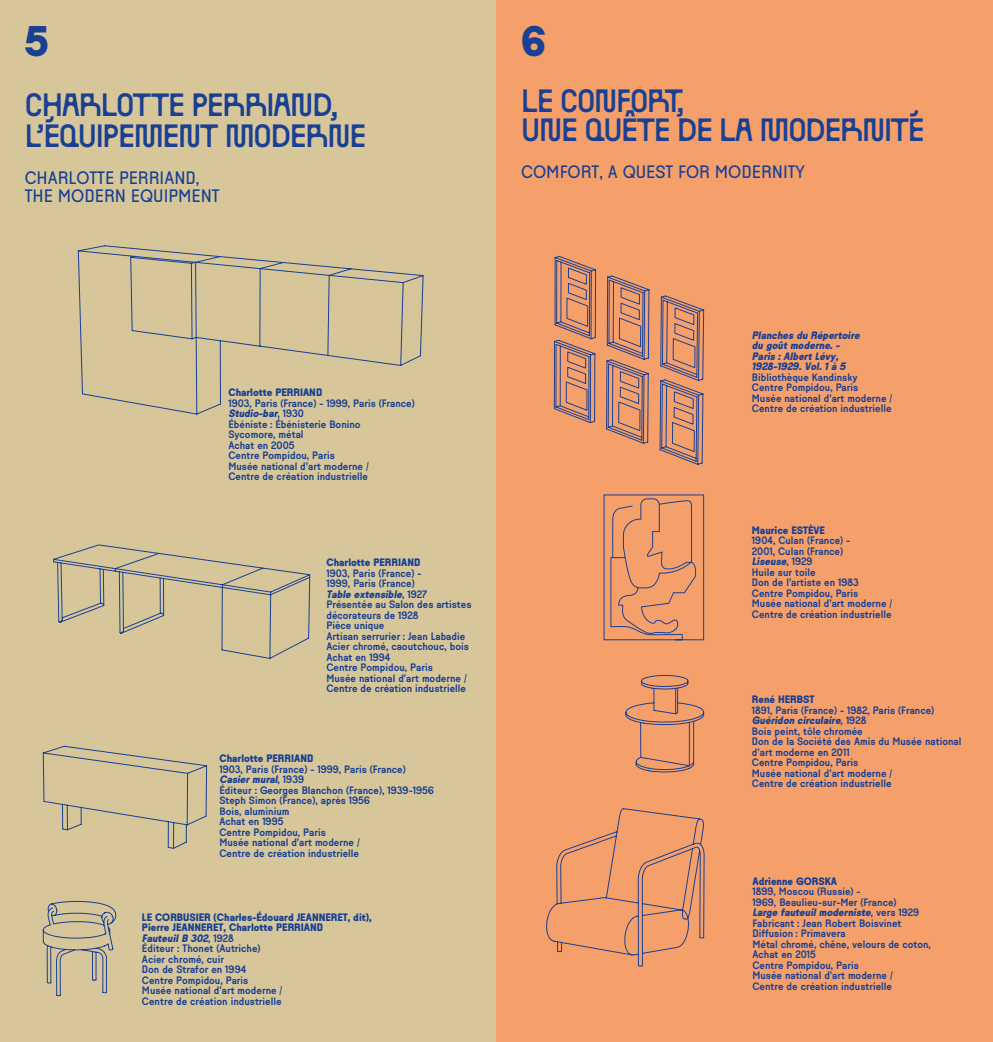
<style>
.page{position:relative;width:993px;height:1042px;background:#fff}
.page>*{position:absolute;margin:0;border:0;box-sizing:border-box;transform-origin:0 0}
.t1{font:700 41.65px "Castello";color:#194093}
.t2{font:500 26.25px/31.5px "Ball Pill";letter-spacing:-.05em;color:#194093}
.t3{font:17.5px/17.5px "Castello";color:#194093}
.t4{font:500 10.5px/10.5px "Castello";color:#194093}
.t5{font:700 10.5px "Castello";color:#194093}
.t6{font:italic 700 10.5px/10.5px "Castello";color:#194093}
.s1{font-weight:700;font-style:italic}
.s2{font-weight:700}
</style>
<div class="page">
<div style="left:0;top:0;width:496px;height:1042px;background:#d6c69a"></div>
<svg style="left:43px;top:901px;width:73px;height:95px"></svg>
<svg style="left:53px;top:544px;width:258px;height:115px"></svg>
<svg style="left:43px;top:745px;width:164px;height:104px"></svg>
<svg style="left:78px;top:245px;width:345px;height:170px"></svg>
<div style="left:496px;top:0;width:496px;height:1042px;background:#f5a06b"></div>
<svg style="left:603px;top:494px;width:101px;height:146px"></svg>
<svg style="left:546px;top:675px;width:158px;height:291px"></svg>
<svg style="left:553px;top:256px;width:151px;height:209px"></svg>
<h1 class="t1" style="left:25px;top:18px;width:25px">5</h1>
<h2 class="t2" style="left:25px;top:88px;width:343px">CHARLOTTE PERRIAND,<br>L’ÉQUIPEMENT MODERNE</h2>
<h3 class="t3" style="left:25px;top:170px;width:196px">CHARLOTTE PERRIAND,<br>THE MODERN EQUIPMENT</h3>
<h1 class="t1" style="left:521px;top:18px;width:26px">6</h1>
<h2 class="t2" style="left:521px;top:86px;width:405px;line-height:28px">LE CONFORT,<br>UNE QUÊTE DE LA MODERNITÉ</h2>
<h3 class="t3" style="left:521px;top:163px;width:285px">COMFORT, A QUEST FOR MODERNITY</h3>
<p class="t5" style="left:228px;top:387px;width:95px">Charlotte PERRIAND</p>
<p class="t4" style="left:228px;top:398px;width:188px">1903, Paris (France) - 1999, Paris (France)<br><span class="s1">Studio-bar</span>, 1 9 3 0<br>Ébéniste : Ébénisterie Bonino<br>Sycomore, métal<br>Achat en 2005<br>Centre Pompidou, Paris<br>Musée national d’art moderne /<br>Centre de création industrielle</p>
<p class="t5" style="left:326px;top:557px;width:95px">Charlotte PERRIAND</p>
<p class="t4" style="left:326px;top:568px;width:146px">1903, Paris (France) -<br>1999, Paris (France)<br><span class="s1">Table extensible</span>, 1 9 2 7<br>Présentée au Salon des artistes décorateurs de 1928<br>Pièce unique<br>Artisan serrurier : Jean Labadie<br>Acier chromé, caoutchouc, bois<br>Achat en 1994<br>Centre Pompidou, Paris<br>Musée national d’art moderne /<br>Centre de création industrielle</p>
<p class="t5" style="left:219px;top:752px;width:95px">Charlotte PERRIAND</p>
<p class="t4" style="left:219px;top:764px;width:216px">1903, Paris (France) - 1999, Paris (France)<br><span class="s1">Casier mural</span>, 1 9 3 9<br>Éditeur : Georges Blanchon (France), 1939-1956<br>Steph Simon (France), après 1956<br>Bois, aluminium<br>Achat en 1995<br>Centre Pompidou, Paris<br>Musée national d’art moderne /<br>Centre de création industrielle</p>
<p class="t4" style="left:142px;top:912px;width:231px"><span class="s2">LE CORBUSIER (Charles-Édouard JEANNERET, dit),<br>Pierre JEANNERET, Charlotte PERRIAND<br></span><span class="s1">Fauteuil B 302</span>, 1 9 2 8<br>Éditeur : Thonet (Autriche)<br>Acier chromé, cuir<br>Don de Strafor en 1994<br>Centre Pompidou, Paris<br>Musée national d’art moderne /<br>Centre de création industrielle</p>
<p class="t6" style="left:751px;top:330px;width:111px">Planches du Répertoire du goût moderne. -<br>Paris : Albert Lévy,<br>1928-1929. Vol. 1 à 5</p>
<p class="t4" style="left:751px;top:372px;width:142px">Bibliothèque Kandinsky<br>Centre Pompidou, Paris<br>Musée national d’art moderne /<br>Centre de création industrielle</p>
<p class="t5" style="left:751px;top:524px;width:75px">Maurice ESTÈVE</p>
<p class="t4" style="left:751px;top:535px;width:142px">1904, Culan (France) -<br>2001, Culan (France)<br><span class="s1">Liseuse</span>, 1 9 2 9<br>Huile sur toile<br>Don de l’artiste en 1983<br>Centre Pompidou, Paris<br>Musée national d’art moderne /<br>Centre de création industrielle</p>
<p class="t5" style="left:751px;top:693px;width:64px">René HERBST</p>
<p class="t4" style="left:751px;top:705px;width:211px">1891, Paris (France) - 1982, Paris (France)<br><span class="s1">Guéridon circulaire</span>, 1 9 2 8<br>Bois peint, tôle chromée<br>Don de la Société des Amis du Musée national d’art moderne en 2011<br>Centre Pompidou, Paris<br>Musée national d’art moderne /<br>Centre de création industrielle</p>
<p class="t5" style="left:752px;top:875px;width:86px">Adrienne GORSKA</p>
<p class="t4" style="left:752px;top:886px;width:180px">1899, Moscou (Russie) -<br>1969, Beaulieu-sur-Mer (France)<br><span class="s1">Large fauteuil moderniste</span>, v e r s 1 9 2 9<br>Fabricant : Jean Robert Boisvinet<br>Diffusion : Primavera<br>Métal chromé, chêne, velours de coton,<br>Achat en 2015<br>Centre Pompidou, Paris<br>Musée national d’art moderne /<br>Centre de création industrielle</p>
</div>
